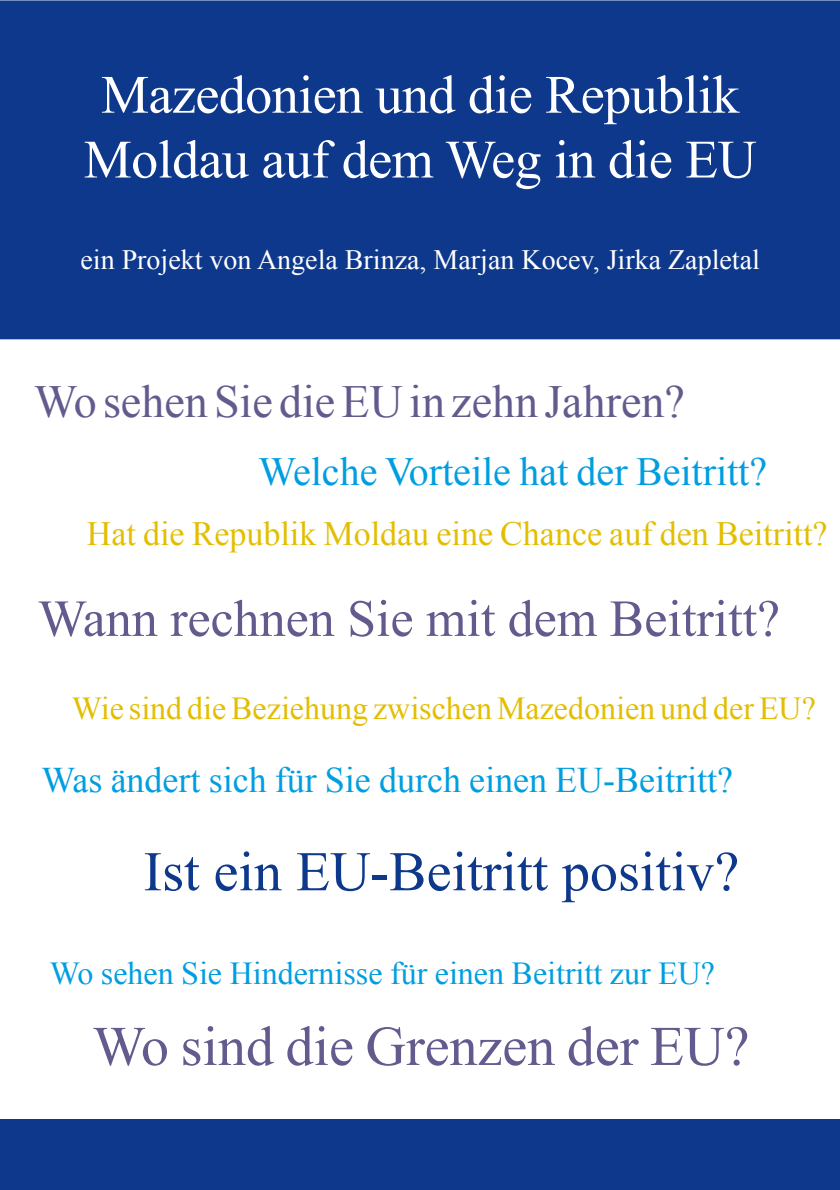
<style>
.page{position:relative;width:840px;height:1190px;background:#fff}
.page>*{position:absolute;margin:0;border:0;box-sizing:border-box;transform-origin:0 0}
.t1{font:56px "Times New Roman";color:#0d388c}
.t2{font:56px "Times New Roman";color:#625c8e}
.t3{font:54px/64.8px "Times New Roman";letter-spacing:-.01em;color:#fff;text-align:center}
.t4{font:52px "Times New Roman";color:#625c8e}
.t5{font:46px "Times New Roman";color:#625c8e}
.t6{font:40px "Times New Roman";color:#009ee0}
.t7{font:36px "Times New Roman";color:#009ee0}
.t8{font:34px "Times New Roman";color:#e3be00}
.t9{font:32px "Times New Roman";color:#e3be00}
.t10{font:32px "Times New Roman";color:#009ee0}
.t11{font:28px "Times New Roman";color:#fff}
</style>
<div class="page">
<div style="left:0;top:0;width:839px;height:339px;background:#0d388c"></div>
<div style="left:1px;top:1120px;width:838px;height:70px;background:#0d388c"></div>
<h2 class="t3" style="left:84px;top:68px;width:674px">Mazedonien und die Republik<br>Moldau auf dem Weg in die EU</h2>
<p class="t11" style="left:81px;top:249px;width:681px">ein Projekt von Angela Brinza, Marjan Kocev, Jirka Zapletal</p>
<h3 class="t5" style="left:34px;top:386px;width:652px">Wo sehen Sie die EU in zehn Jahren?</h3>
<h3 class="t6" style="left:259px;top:457px;width:510px">Welche Vorteile hat der Beitritt?</h3>
<p class="t8" style="left:87px;top:522px;width:742px">Hat die Republik Moldau eine Chance auf den Beitritt?</p>
<h3 class="t4" style="left:38px;top:600px;width:744px">Wann rechnen Sie mit dem Beitritt?</h3>
<p class="t9" style="left:72px;top:697px;width:745px">Wie sind die Beziehung zwischen Mazedonien und der EU?</p>
<p class="t7" style="left:41px;top:767px;width:693px">Was ändert sich für Sie durch einen EU-Beitritt?</p>
<h1 class="t1" style="left:144px;top:851px;width:597px">Ist ein EU-Beitritt positiv?</h1>
<p class="t10" style="left:50px;top:962px;width:667px">Wo sehen Sie Hindernisse für einen Beitritt zur EU?</p>
<h1 class="t2" style="left:93px;top:1026px;width:658px">Wo sind die Grenzen der EU?</h1>
</div>
